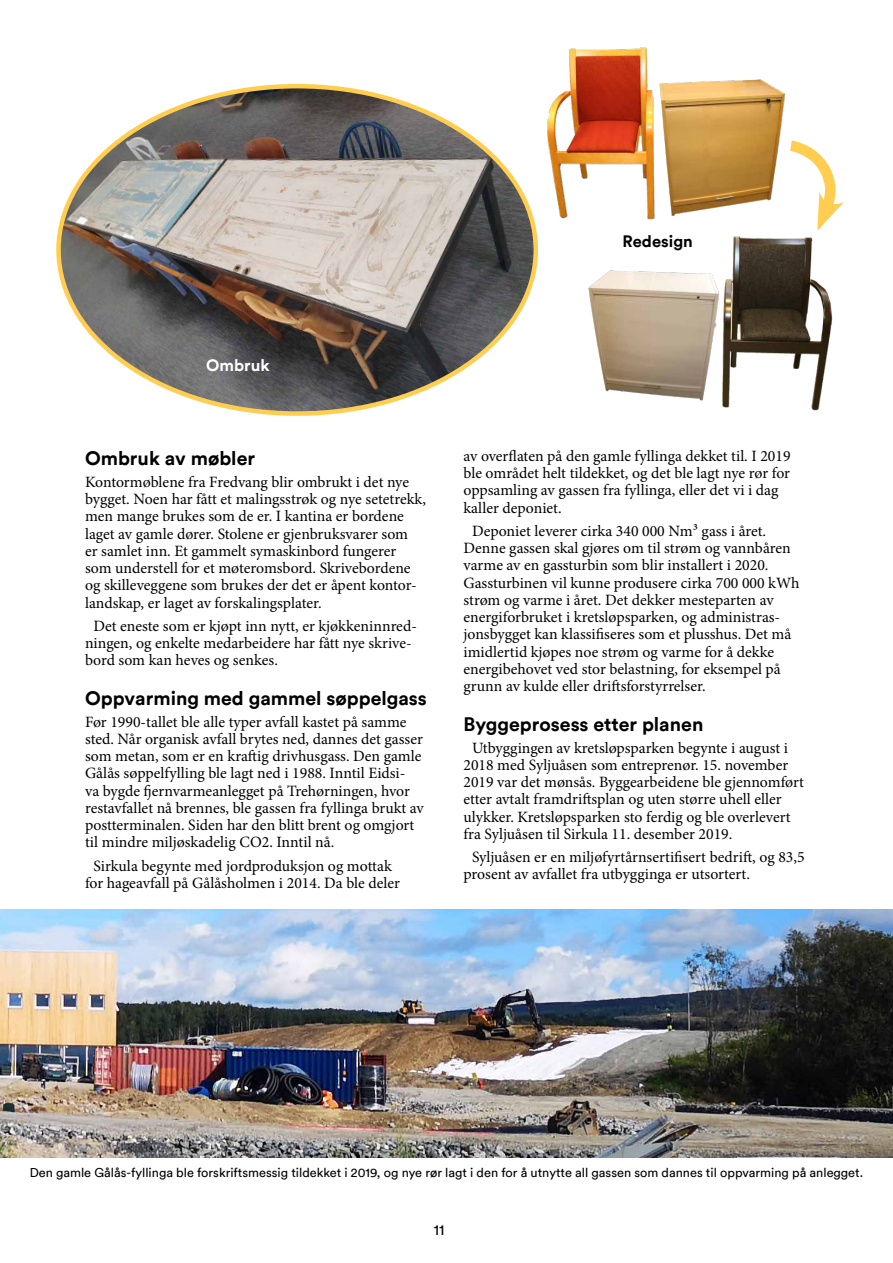
<style>
.page{position:relative;width:893px;height:1263px;background:#fff}
.page>*{position:absolute;margin:0;border:0;box-sizing:border-box;transform-origin:0 0}
.t1{font:700 19.5px "Circular TT";color:#000}
.t2{font:700 16.5px "Circular TT";color:#000}
.t3{font:700 16.5px "Circular TT";color:#fff}
.t4{font:15.75px/17.2px "Minion Pro";color:#000}
.t5{font:15px "Circular TT";color:#000}
.t6{font:12.75px "Circular TT";color:#000}
</style>
<div class="page">
<img style="left:0;top:909px;width:893px;height:248px">
<img style="left:733px;top:236px;width:100px;height:175px">
<img style="left:588px;top:260px;width:147px;height:150px">
<img style="left:536px;top:47px;width:112px;height:192px">
<img style="left:648px;top:79px;width:138px;height:141px">
<img style="left:59px;top:86px;width:477px;height:328px">
<svg style="left:780px;top:135px;width:64px;height:96px"></svg>
<p class="t2" style="left:622px;top:231px;width:72px">Redesign</p>
<p class="t3" style="left:206px;top:354px;width:65px">Ombruk</p>
<p class="t1" style="left:85px;top:446px;width:172px">Ombruk av møbler</p>
<p class="t4" style="left:85px;top:473px;width:342px">Kontormøblene fra Fredvang blir ombrukt i det nye bygget. Noen har fått et malingsstrøk og nye setetrekk, men mange brukes som de er. I kantina er bordene laget av gamle dører. Stolene er gjenbruksvarer som<br>er samlet inn. Et gammelt symaskinbord fungerer som understell for et møteromsbord. Skrivebordene og skilleveggene som brukes der det er åpent kontor&shy;landskap, er laget av forskalingsplater.</p>
<p class="t4" style="left:85px;top:617px;width:333px;text-indent:9px">Det eneste som er kjøpt inn nytt, er kjøkkeninnred&shy;ningen, og enkelte medarbeidere har fått nye skrive&shy;bord som kan heves og senkes.</p>
<p class="t1" style="left:85px;top:686px;width:343px">Oppvarming med gammel søppelgass</p>
<p class="t4" style="left:85px;top:713px;width:340px">Før 1990-tallet ble alle typer avfall kastet på samme sted. Når organisk avfall brytes ned, dannes det gasser som metan, som er en kraftig drivhusgass. Den gamle Gålås søppelfylling ble lagt ned i 1988. Inntil Eidsi-<br>va bygde fjernvarmeanlegget på Trehørningen, hvor restavfallet nå brennes, ble gassen fra fyllinga brukt av postterminalen. Siden har den blitt brent og omgjort til mindre miljøskadelig CO2. Inntil nå.</p>
<p class="t4" style="left:85px;top:857px;width:316px;text-align:center">Sirkula begynte med jordproduksjon og mottak for hageavfall på Gålåsholmen i 2014. Da ble deler</p>
<p class="t4" style="left:463px;top:447px;width:329px">av overflaten på den gamle fyllinga dekket til. I 2019 ble området helt tildekket, og det ble lagt nye rør for oppsamling av gassen fra fyllinga, eller det vi i dag kaller deponiet.</p>
<p class="t4" style="left:463px;top:522px;width:338px;text-indent:9px">Deponiet leverer cirka 340 000 Nm³ gass i året.<br>Denne gassen skal gjøres om til strøm og vannbåren varme av en gassturbin som blir installert i 2020.<br>Gassturbinen vil kunne produsere cirka 700 000 kWh strøm og varme i året. Det dekker mesteparten av energiforbruket i kretsløpsparken, og administras&shy;jonsbygget kan klassifiseres som et plusshus. Det må imidlertid kjøpes noe strøm og varme for å dekke energibehovet ved stor belastning, for eksempel på grunn av kulde eller driftsforstyrrelser.</p>
<p class="t1" style="left:463px;top:711px;width:241px">Byggeprosess etter planen</p>
<p class="t4" style="left:463px;top:739px;width:342px;text-indent:9px">Utbyggingen av kretsløpsparken begynte i august i 2018 med Syljuåsen som entreprenør. 15. november 2019 var det mønsås. Byggearbeidene ble gjennomført etter avtalt framdriftsplan og uten større uhell eller ulykker. Kretsløpsparken sto ferdig og ble overlevert fra Syljuåsen til Sirkula 11. desember 2019.</p>
<p class="t4" style="left:463px;top:848px;width:343px;text-indent:9px">Syljuåsen er en miljøfyrtårnsertifisert bedrift, og 83,5 prosent av avfallet fra utbygginga er utsortert.</p>
<p class="t6" style="left:30px;top:1165px;width:835px">Den gamle Gålås-fyllinga ble forskriftsmessig tildekket i 2019, og nye rør lagt i den for å utnytte all gassen som dannes til oppvarming på anlegget.</p>
<p class="t5" style="left:434px;top:1220px;width:12px">11</p>
</div>
